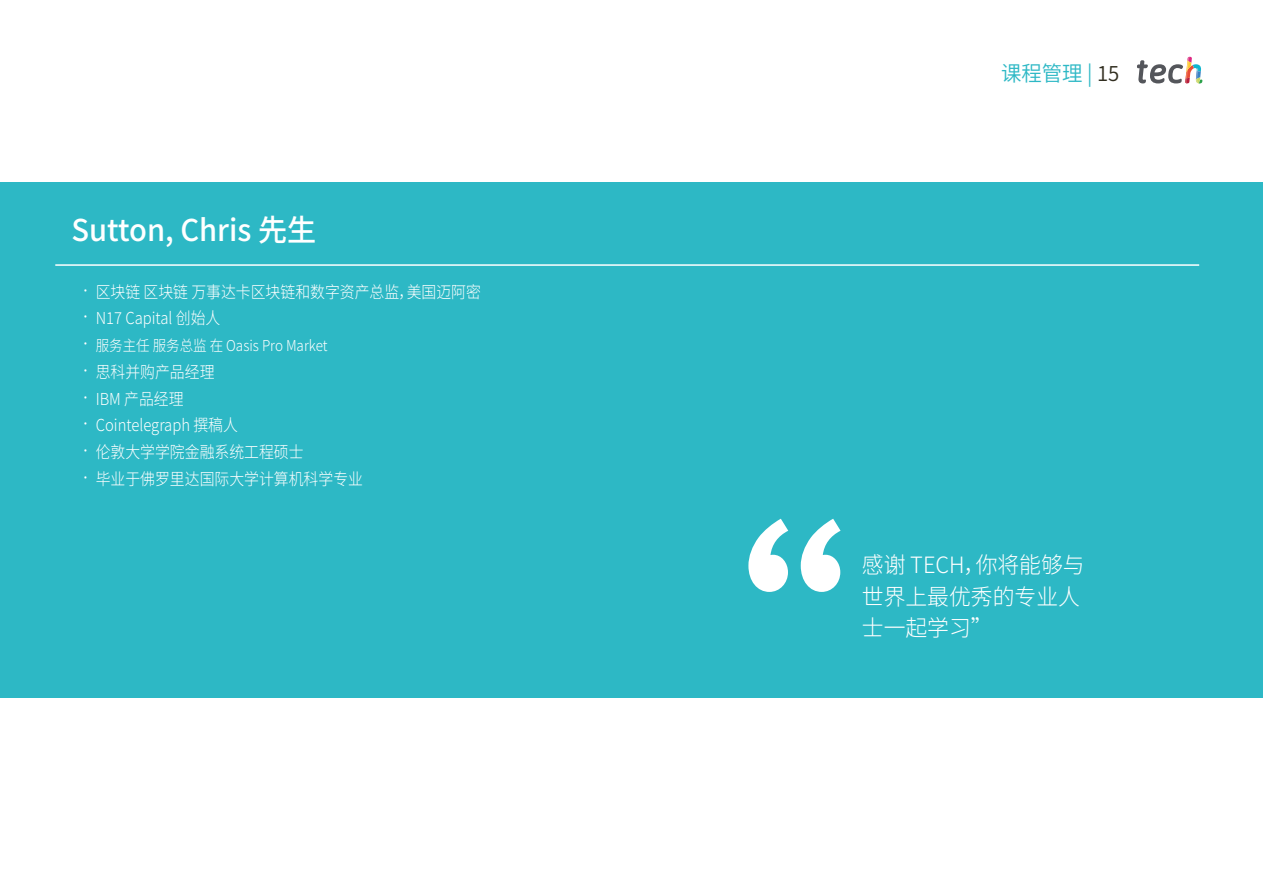
<style>
.page{position:relative;width:1263px;height:893px;background:#fff}
.page>*{position:absolute;margin:0;border:0;box-sizing:border-box;transform-origin:0 0}
.t1{font:500 30px "Source Han Sans CN";color:#fff}
.t2{font:300 22.5px/31.5px "Source Han Sans CN";color:#fff}
.t3{font:21px "Source Han Sans CN";color:#2db8c5}
.t4{font:300 16.5px "Source Han Sans CN";color:#fff;scale:.9 1}
.t5{font:300 15px "Source Han Sans CN";color:#fff;scale:.9 1}
.s1{color:#312e20}
</style>
<div class="page">
<div style="left:0;top:182px;width:1263px;height:516px;background:#2db8c5"></div>
<svg style="left:1137px;top:57px;width:65px;height:27px"></svg>
<svg style="left:748px;top:519px;width:92px;height:73px"></svg>
<hr style="left:55px;top:264px;width:1144px;height:2px;background:#fff">
<h1 class="t1" style="left:71px;top:213px;width:246px">Sutton, Chris 先生</h1>
<p class="t4" style="left:80px;top:282px;width:447px"><sup>•</sup> 区块链 区块链 万事达卡区块链和数字资产总监，美国迈阿密</p>
<p class="t4" style="left:80px;top:309px;width:157px"><sup>•</sup> N17 Capital 创始人</p>
<p class="t5" style="left:80px;top:337px;width:276px"><sup>•</sup> 服务主任 服务总监 在 Oasis Pro Market</p>
<p class="t4" style="left:80px;top:362px;width:151px"><sup>•</sup> 思科并购产品经理</p>
<p class="t4" style="left:80px;top:389px;width:116px"><sup>•</sup> IBM 产品经理</p>
<p class="t4" style="left:80px;top:416px;width:177px"><sup>•</sup> Cointelegraph 撰稿人</p>
<p class="t4" style="left:80px;top:443px;width:250px"><sup>•</sup> 伦敦大学学院金融系统工程硕士</p>
<p class="t4" style="left:80px;top:469px;width:316px"><sup>•</sup> 毕业于佛罗里达国际大学计算机科学专业</p>
<p class="t3" style="left:1001px;top:61px;width:120px">课程管理 | <span class="s1">15</span></p>
<h2 class="t2" style="left:862px;top:550px;width:224px">感谢 TECH，你将能够与世界上最优秀的专业人士一起学习”</h2>
</div>
